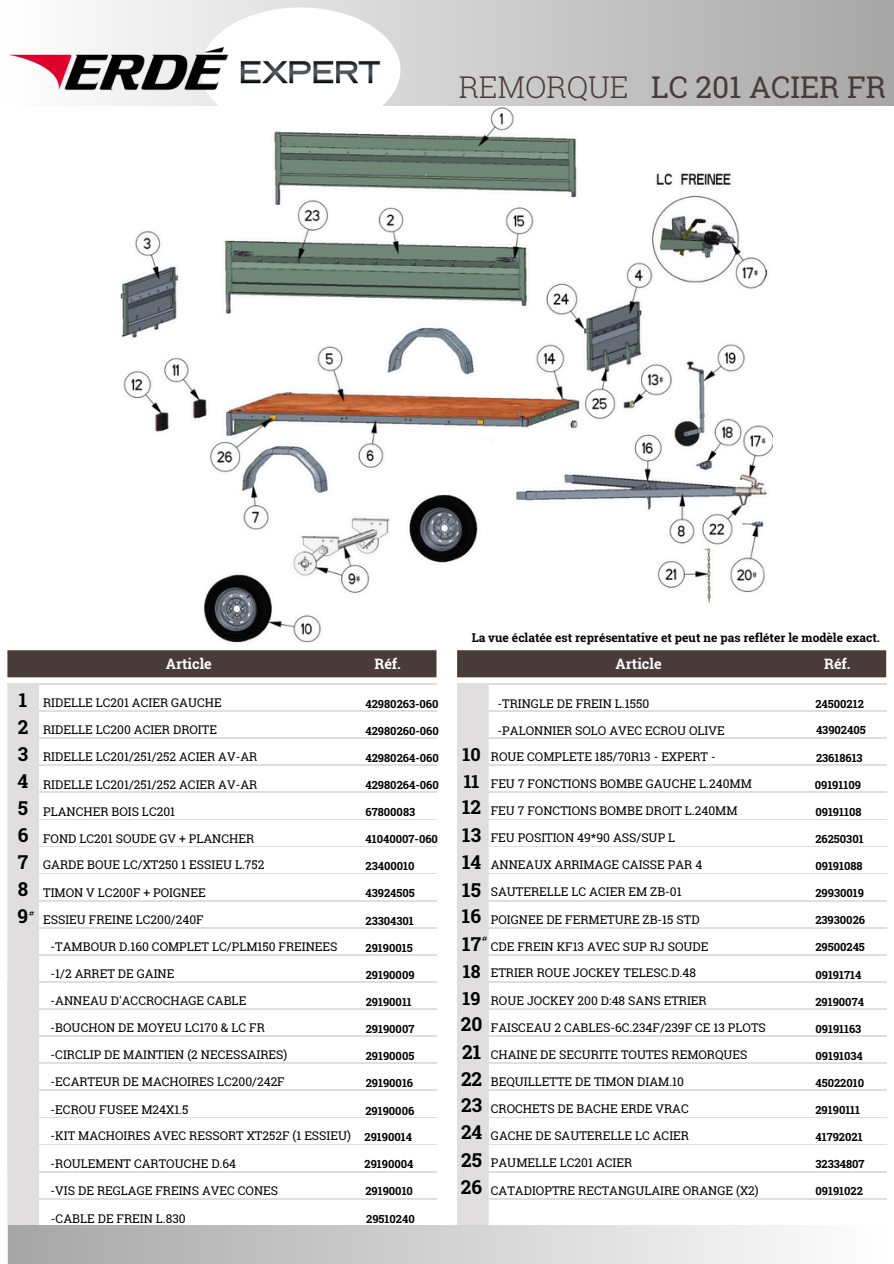
<style>
.page{position:relative;width:894px;height:1264px;background:#fff}
.page>*{position:absolute;margin:0;border:0;box-sizing:border-box;transform-origin:0 0}
.t1{font:30px "Roboto Slab";color:#483b3a}
.t2{font:300 30px "Roboto Slab";color:#483b3a}
.t3{font:700 19.05px "Roboto Slab";color:#000}
.t4{font:700 18px "Roboto Slab";color:#000}
.t5{font:700 14.4px "Roboto Slab";color:#fff}
.t6{font:12px "Roboto Slab";color:#000}
.t7{font:700 12px "Roboto Slab";color:#000}
.t8{font:700 11.1px "Roboto Slab";color:#000}
</style>
<div class="page">
<div style="left:7px;top:981px;width:32px;height:282px;background:#e0dedf"></div>
<hr style="left:39px;top:1198px;width:302px;height:1px;background:#e0dedf">
<hr style="left:341px;top:1198px;width:95px;height:1px;background:#e0dedf">
<div style="left:7px;top:650px;width:429px;height:27px;background:#483b3a"></div>
<hr style="left:341px;top:683px;width:95px;height:1px;background:#e0dedf">
<hr style="left:341px;top:1171px;width:95px;height:1px;background:#e0dedf">
<hr style="left:7px;top:683px;width:32px;height:1px;background:#e0dedf">
<hr style="left:39px;top:683px;width:302px;height:1px;background:#e0dedf">
<hr style="left:39px;top:1171px;width:302px;height:1px;background:#e0dedf">
<img style="left:121px;top:107px;width:651px;height:536px">
<div style="left:457px;top:981px;width:31px;height:282px;background:#e0dedf"></div>
<hr style="left:488px;top:1198px;width:303px;height:1px;background:#e0dedf">
<hr style="left:791px;top:1198px;width:94px;height:1px;background:#e0dedf">
<div style="left:457px;top:650px;width:428px;height:27px;background:#483b3a"></div>
<hr style="left:791px;top:683px;width:94px;height:1px;background:#e0dedf">
<hr style="left:791px;top:1171px;width:94px;height:1px;background:#e0dedf">
<hr style="left:457px;top:683px;width:31px;height:1px;background:#e0dedf">
<hr style="left:488px;top:683px;width:303px;height:1px;background:#e0dedf">
<hr style="left:488px;top:1171px;width:303px;height:1px;background:#e0dedf">
<div style="left:8px;top:1225px;width:879px;height:38px;background:linear-gradient(to right,#a6a6a6,#fefefe)"></div>
<svg style="left:7px;top:684px;width:429px;height:461px"></svg>
<svg style="left:457px;top:684px;width:428px;height:487px"></svg>
<div style="left:0;top:0;width:893px;height:106px;background:linear-gradient(to right,#fefefe,#a7a7a7)"></div>
<div style="left:200px;top:7px;width:200px;height:125px;background:#fff;border-radius:50%"></div>
<img style="left:0;top:42px;width:400px;height:57px">
<div style="left:404px;top:438px;width:103px;height:57px;background:#fff;border-radius:28px"></div>
<p class="t2" style="left:458px;top:67px;width:171px">REMORQUE</p>
<p class="t1" style="left:651px;top:67px;width:236px">LC 201 ACIER FR</p>
<p class="t5" style="left:166px;top:654px;width:47px">Article</p>
<h2 class="t5" style="left:374px;top:654px;width:28px">Réf.</h2>
<h3 class="t3" style="left:19px;top:686px;width:10px">1</h3>
<p class="t6" style="left:43px;top:694px;width:180px">RIDELLE LC201 ACIER GAUCHE</p>
<p class="t8" style="left:365px;top:696px;width:74px">42980263-060</p>
<p class="t3" style="left:18px;top:713px;width:12px">2</p>
<h3 class="t6" style="left:43px;top:721px;width:175px">RIDELLE LC200 ACIER DROITE</h3>
<h3 class="t8" style="left:365px;top:723px;width:75px">42980260-060</h3>
<h3 class="t3" style="left:18px;top:740px;width:12px">3</h3>
<p class="t6" style="left:43px;top:749px;width:215px">RIDELLE LC201/251/252 ACIER AV-AR</p>
<p class="t8" style="left:365px;top:750px;width:75px">42980264-060</p>
<p class="t3" style="left:18px;top:794px;width:12px">5</p>
<h3 class="t6" style="left:43px;top:803px;width:133px">PLANCHER BOIS LC201</h3>
<h3 class="t8" style="left:365px;top:804px;width:51px">67800083</h3>
<h3 class="t3" style="left:18px;top:822px;width:12px">6</h3>
<p class="t6" style="left:43px;top:830px;width:212px">FOND LC201 SOUDE GV + PLANCHER</p>
<p class="t8" style="left:365px;top:831px;width:74px">41040007-060</p>
<h3 class="t3" style="left:18px;top:849px;width:12px">7</h3>
<p class="t6" style="left:43px;top:856px;width:223px">GARDE BOUE LC/XT250 1 ESSIEU L.752</p>
<p class="t8" style="left:365px;top:858px;width:50px">23400010</p>
<p class="t3" style="left:18px;top:876px;width:12px">8</p>
<p class="t6" style="left:43px;top:884px;width:164px">TIMON V LC200F + POIGNEE</p>
<p class="t8" style="left:365px;top:885px;width:51px">43924505</p>
<p class="t6" style="left:43px;top:911px;width:162px">ESSIEU FREINE LC200/240F</p>
<p class="t6" style="left:51px;top:938px;width:288px">-TAMBOUR D.160 COMPLET LC/PLM150 FREINEES</p>
<p class="t3" style="left:18px;top:767px;width:12px">4</p>
<h2 class="t6" style="left:43px;top:776px;width:215px">RIDELLE LC201/251/252 ACIER AV-AR</h2>
<h3 class="t8" style="left:365px;top:777px;width:75px">42980264-060</h3>
<h1 class="t3" style="left:18px;top:903px;width:12px">9</h1>
<p class="t8" style="left:365px;top:913px;width:50px">23304301</p>
<h3 class="t8" style="left:365px;top:940px;width:49px">29190015</h3>
<p class="t6" style="left:51px;top:965px;width:125px">-1/2 ARRET DE GAINE</p>
<h3 class="t8" style="left:365px;top:966px;width:50px">29190009</h3>
<p class="t6" style="left:51px;top:992px;width:197px">-ANNEAU D'ACCROCHAGE CABLE</p>
<h3 class="t8" style="left:365px;top:994px;width:48px">29190011</h3>
<p class="t6" style="left:51px;top:1019px;width:215px">-BOUCHON DE MOYEU LC170 &amp; LC FR</p>
<h3 class="t8" style="left:365px;top:1021px;width:50px">29190007</h3>
<p class="t6" style="left:51px;top:1046px;width:238px">-CIRCLIP DE MAINTIEN (2 NECESSAIRES)</p>
<h3 class="t8" style="left:365px;top:1048px;width:50px">29190005</h3>
<p class="t6" style="left:51px;top:1073px;width:235px">-ECARTEUR DE MACHOIRES LC200/242F</p>
<h3 class="t8" style="left:365px;top:1075px;width:49px">29190016</h3>
<p class="t6" style="left:51px;top:1101px;width:139px">-ECROU FUSEE M24X1.5</p>
<h3 class="t8" style="left:365px;top:1102px;width:50px">29190006</h3>
<p class="t6" style="left:51px;top:1127px;width:302px">-KIT MACHOIRES AVEC RESSORT XT252F (1 ESSIEU)</p>
<h3 class="t8" style="left:364px;top:1129px;width:49px">29190014</h3>
<p class="t6" style="left:51px;top:1155px;width:187px">-ROULEMENT CARTOUCHE D.64</p>
<h2 class="t8" style="left:364px;top:1156px;width:50px">29190004</h2>
<h2 class="t6" style="left:51px;top:1182px;width:229px">-VIS DE REGLAGE FREINS AVEC CONES</h2>
<h3 class="t8" style="left:365px;top:1183px;width:49px">29190010</h3>
<p class="t6" style="left:51px;top:1209px;width:136px">-CABLE DE FREIN L.830</p>
<h3 class="t8" style="left:366px;top:1211px;width:50px">29510240</h3>
<p class="t7" style="left:471px;top:629px;width:409px">La vue éclatée est représentative et peut ne pas refléter le modèle exact.</p>
<p class="t5" style="left:615px;top:654px;width:48px">Article</p>
<h3 class="t5" style="left:823px;top:654px;width:28px">Réf.</h3>
<h3 class="t6" style="left:497px;top:695px;width:153px">-TRINGLE DE FREIN L.1550</h3>
<p class="t8" style="left:815px;top:696px;width:50px">24500212</p>
<h3 class="t6" style="left:497px;top:722px;width:228px">-PALONNIER SOLO AVEC ECROU OLIVE</h3>
<p class="t8" style="left:815px;top:722px;width:51px">43902405</p>
<p class="t4" style="left:462px;top:742px;width:20px">10</p>
<p class="t6" style="left:490px;top:748px;width:226px">ROUE COMPLETE 185/70R13 - EXPERT -</p>
<h3 class="t8" style="left:815px;top:750px;width:48px">23618613</h3>
<h3 class="t4" style="left:463px;top:768px;width:17px">11</h3>
<p class="t6" style="left:490px;top:775px;width:262px">FEU 7 FONCTIONS BOMBE GAUCHE L.240MM</p>
<p class="t8" style="left:814px;top:777px;width:48px">09191109</p>
<h3 class="t3" style="left:462px;top:794px;width:20px">12</h3>
<p class="t3" style="left:462px;top:822px;width:20px">13</p>
<h3 class="t3" style="left:462px;top:848px;width:21px">14</h3>
<p class="t3" style="left:462px;top:876px;width:20px">15</p>
<h3 class="t3" style="left:462px;top:903px;width:21px">16</h3>
<h1 class="t3" style="left:462px;top:930px;width:20px">17</h1>
<h3 class="t6" style="left:490px;top:802px;width:248px">FEU 7 FONCTIONS BOMBE DROIT L.240MM</h3>
<p class="t6" style="left:490px;top:829px;width:186px">FEU POSITION 49*90 ASS/SUP L</p>
<p class="t6" style="left:490px;top:856px;width:213px">ANNEAUX ARRIMAGE CAISSE PAR 4</p>
<h3 class="t6" style="left:490px;top:883px;width:192px">SAUTERELLE LC ACIER EM ZB-01</h3>
<p class="t6" style="left:490px;top:911px;width:210px">POIGNEE DE FERMETURE ZB-15 STD</p>
<h3 class="t6" style="left:490px;top:938px;width:219px">CDE FREIN KF13 AVEC SUP RJ SOUDE</h3>
<p class="t8" style="left:815px;top:804px;width:48px">09191108</p>
<h3 class="t8" style="left:815px;top:831px;width:50px">26250301</h3>
<h3 class="t8" style="left:815px;top:858px;width:49px">09191088</h3>
<p class="t8" style="left:815px;top:885px;width:50px">29930019</p>
<h3 class="t8" style="left:815px;top:912px;width:51px">23930026</h3>
<p class="t8" style="left:815px;top:939px;width:51px">29500245</p>
<p class="t4" style="left:462px;top:958px;width:19px">18</p>
<h3 class="t6" style="left:490px;top:964px;width:207px">ETRIER ROUE JOCKEY TELESC.D.48</h3>
<p class="t8" style="left:815px;top:966px;width:47px">09191714</p>
<h3 class="t4" style="left:462px;top:985px;width:19px">19</h3>
<p class="t6" style="left:490px;top:992px;width:217px">ROUE JOCKEY 200 D:48 SANS ETRIER</p>
<h3 class="t8" style="left:815px;top:994px;width:50px">29190074</h3>
<p class="t3" style="left:460px;top:1011px;width:23px">20</p>
<p class="t3" style="left:462px;top:1038px;width:20px">21</p>
<p class="t3" style="left:461px;top:1065px;width:23px">22</p>
<p class="t3" style="left:461px;top:1119px;width:23px">24</p>
<p class="t3" style="left:461px;top:1146px;width:22px">25</p>
<p class="t3" style="left:461px;top:1174px;width:23px">26</p>
<p class="t3" style="left:461px;top:1092px;width:22px">23</p>
<p class="t6" style="left:490px;top:1019px;width:276px">FAISCEAU 2 CABLES-6C.234F/239F CE 13 PLOTS</p>
<p class="t6" style="left:490px;top:1046px;width:258px">CHAINE DE SECURITE TOUTES REMORQUES</p>
<p class="t6" style="left:490px;top:1073px;width:195px">BEQUILLETTE DE TIMON DIAM.10</p>
<p class="t6" style="left:490px;top:1100px;width:199px">CROCHETS DE BACHE ERDE VRAC</p>
<p class="t6" style="left:490px;top:1127px;width:199px">GACHE DE SAUTERELLE LC ACIER</p>
<p class="t6" style="left:490px;top:1154px;width:143px">PAUMELLE LC201 ACIER</p>
<p class="t6" style="left:490px;top:1181px;width:269px">CATADIOPTRE RECTANGULAIRE ORANGE (X2)</p>
<h3 class="t8" style="left:815px;top:1021px;width:47px">09191163</h3>
<p class="t8" style="left:815px;top:1048px;width:49px">09191034</p>
<h3 class="t8" style="left:815px;top:1075px;width:50px">45022010</h3>
<p class="t8" style="left:815px;top:1102px;width:46px">29190111</p>
<p class="t8" style="left:815px;top:1129px;width:49px">41792021</p>
<p class="t8" style="left:815px;top:1156px;width:51px">32334807</p>
<p class="t8" style="left:815px;top:1183px;width:49px">09191022</p>
</div>
